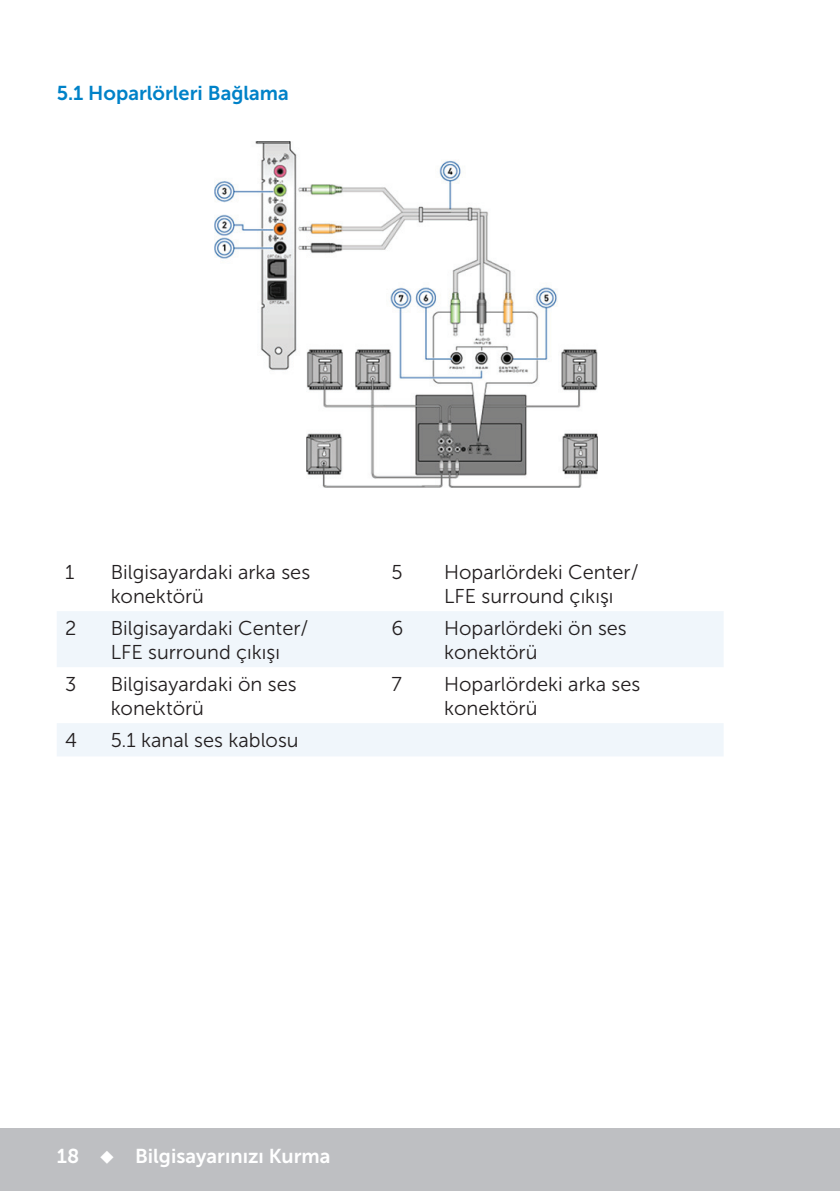
<style>
.page{position:relative;width:840px;height:1191px;background:#fff}
.page>*{position:absolute;margin:0;border:0;box-sizing:border-box;transform-origin:0 0}
.t1{font:20px/24px "Museo Sans For Dell 300";color:#231f20}
.t2{font:20px "Museo Sans For Dell 700";color:#fff}
.t3{font:20px "Museo Sans For Dell 700";color:#0082c8}
</style>
<div class="page">
<div style="left:0;top:1128px;width:839px;height:63px;background:#bebfc2"></div>
<img style="left:214px;top:141px;width:383px;height:346px">
<svg style="left:57px;top:611px;width:666px;height:145px;fill:#f0f6fb"></svg>
<p class="t3" style="left:57px;top:82px;width:233px">5.1 Hoparlörleri Bağlama</p>
<p class="t1" style="left:65px;top:560px;width:11px">1</p>
<p class="t1" style="left:111px;top:560px;width:201px">Bilgisayardaki arka ses konektörü</p>
<p class="t1" style="left:391px;top:560px;width:13px">5</p>
<p class="t1" style="left:444px;top:560px;width:196px">Hoparlördeki Center/<br>LFE surround çıkışı</p>
<p class="t1" style="left:65px;top:616px;width:13px">2</p>
<p class="t1" style="left:111px;top:616px;width:199px">Bilgisayardaki Center/<br>LFE surround çıkışı</p>
<p class="t1" style="left:391px;top:616px;width:13px">6</p>
<p class="t1" style="left:444px;top:616px;width:184px">Hoparlördeki ön ses konektörü</p>
<p class="t1" style="left:65px;top:672px;width:13px">3</p>
<p class="t1" style="left:111px;top:672px;width:187px">Bilgisayardaki ön ses konektörü</p>
<p class="t1" style="left:391px;top:672px;width:12px">7</p>
<p class="t1" style="left:444px;top:672px;width:198px">Hoparlördeki arka ses konektörü</p>
<p class="t1" style="left:65px;top:728px;width:13px">4</p>
<p class="t1" style="left:111px;top:728px;width:189px">5.1 kanal ses kablosu</p>
<p class="t2" style="left:57px;top:1144px;width:275px">18 ◆ Bilgisayarınızı Kurma</p>
</div>
